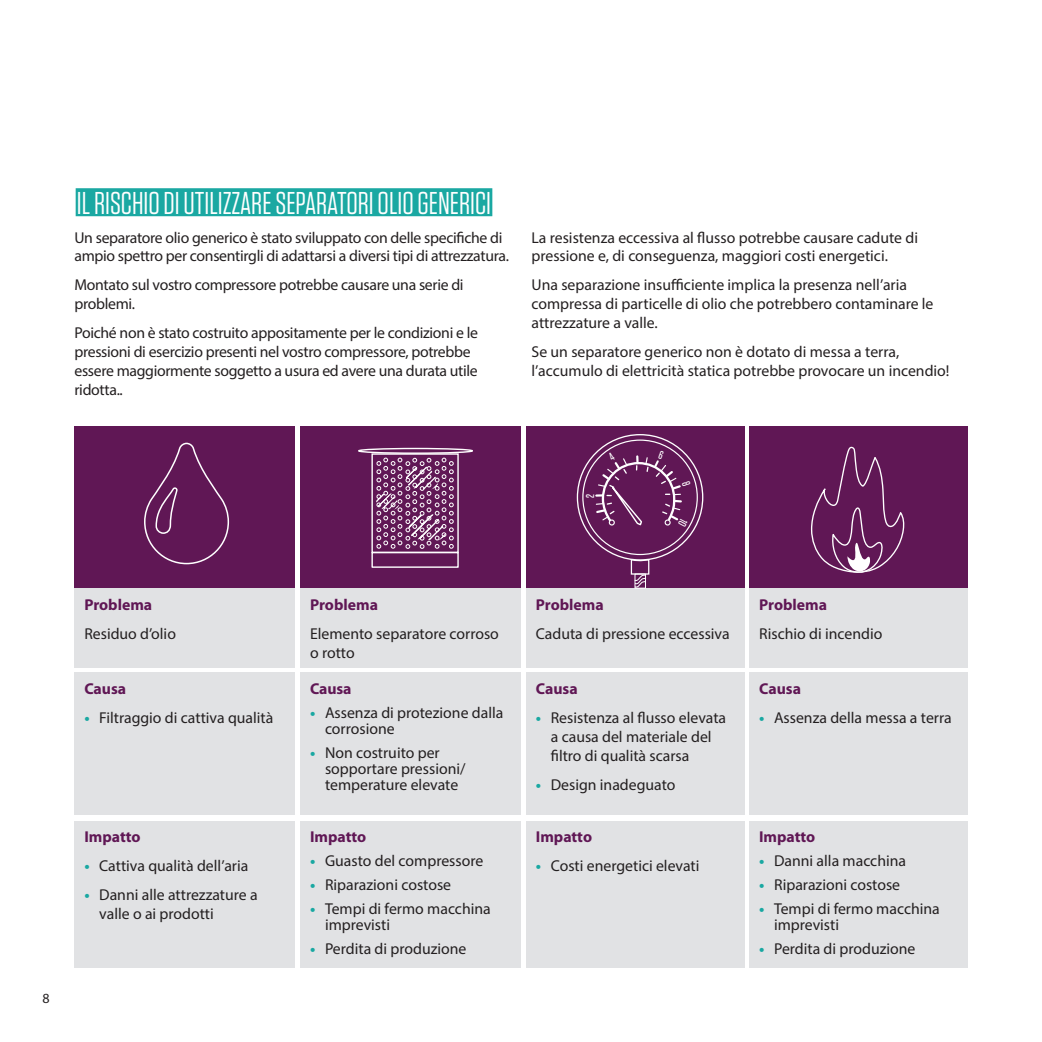
<style>
.page{position:relative;width:1042px;height:1042px;background:#fff}
.page>*{position:absolute;margin:0;border:0;box-sizing:border-box;transform-origin:0 0}
.t1{font:31.5px "Tungsten";color:#fff}
.t2{font:15.75px/18.9px "Myriad Pro";color:#231f20}
.t3{font:15.75px/18.9px "Myriad Pro";letter-spacing:-.02em;color:#231f20}
.t4{font:700 15.75px "Myriad Pro";color:#601755}
.t5{font:14px "Myriad Pro";color:#231f20}
.s1{font-weight:700;color:#1aa8a2}
</style>
<div class="page">
<div style="left:74px;top:588px;width:221px;height:80px;background:#e1e2e4"></div>
<div style="left:300px;top:588px;width:221px;height:80px;background:#e1e2e4"></div>
<div style="left:526px;top:588px;width:218px;height:80px;background:#e1e2e4"></div>
<div style="left:749px;top:588px;width:218px;height:80px;background:#e1e2e4"></div>
<div style="left:74px;top:673px;width:221px;height:142px;background:#e1e2e4"></div>
<div style="left:300px;top:673px;width:221px;height:142px;background:#e1e2e4"></div>
<div style="left:526px;top:673px;width:218px;height:142px;background:#e1e2e4"></div>
<div style="left:749px;top:673px;width:218px;height:142px;background:#e1e2e4"></div>
<div style="left:74px;top:820px;width:221px;height:147px;background:#e1e2e4"></div>
<div style="left:300px;top:820px;width:221px;height:147px;background:#e1e2e4"></div>
<div style="left:526px;top:820px;width:218px;height:147px;background:#e1e2e4"></div>
<div style="left:749px;top:820px;width:218px;height:147px;background:#e1e2e4"></div>
<div style="left:526px;top:427px;width:218px;height:161px;background:#601755"></div>
<svg style="left:630px;top:558px;width:20px;height:28px"></svg>
<div style="left:634px;top:573px;width:12px;height:15px;border:1px solid #fff"></div>
<div style="left:74px;top:427px;width:221px;height:161px;background:#601755"></div>
<svg style="left:144px;top:442px;width:86px;height:123px"></svg>
<div style="left:300px;top:427px;width:221px;height:161px;background:#601755"></div>
<div style="left:371px;top:552px;width:88px;height:16px;border:1px solid #fff"></div>
<div style="left:358px;top:448px;width:115px;height:6px;border:1px solid #fff;border-radius:50%"></div>
<div style="left:371px;top:453px;width:88px;height:100px;border:1px solid #fff"></div>
<svg style="left:376px;top:458px;width:78px;height:91px"></svg>
<div style="left:749px;top:427px;width:218px;height:161px;background:#601755"></div>
<svg style="left:811px;top:446px;width:93px;height:127px"></svg>
<div style="left:76px;top:188px;width:416px;height:28px;background:#1aa8a2"></div>
<svg style="left:586px;top:451px;width:104px;height:76px"></svg>
<h1 class="t1" style="left:77px;top:187px;width:416px">IL RISCHIO DI UTILIZZARE SEPARATORI OLIO GENERICI</h1>
<p class="t3" style="left:74px;top:228px;width:436px">Un separatore olio generico è stato sviluppato con delle specifiche di ampio spettro per consentirgli di adattarsi a diversi tipi di attrezzatura.</p>
<p class="t3" style="left:74px;top:275px;width:391px">Montato sul vostro compressore potrebbe causare una serie di problemi.</p>
<p class="t3" style="left:74px;top:323px;width:405px">Poiché non è stato costruito appositamente per le condizioni e le pressioni di esercizio presenti nel vostro compressore, potrebbe essere maggiormente soggetto a usura ed avere una durata utile ridotta..</p>
<p class="t2" style="left:531px;top:228px;width:388px">La resistenza eccessiva al flusso potrebbe causare cadute di pressione e, di conseguenza, maggiori costi energetici.</p>
<p class="t2" style="left:531px;top:275px;width:403px">Una separazione insufficiente implica la presenza nell’aria compressa di particelle di olio che potrebbero contaminare le attrezzature a valle.</p>
<p class="t2" style="left:531px;top:342px;width:419px">Se un separatore generico non è dotato di messa a terra, l’accumulo di elettricità statica potrebbe provocare un incendio!</p>
<p class="t4" style="left:84px;top:596px;width:69px">Problema</p>
<p class="t2" style="left:84px;top:624px;width:93px">Residuo d’olio</p>
<p class="t4" style="left:84px;top:680px;width:43px">Causa</p>
<p class="t2" style="left:84px;top:708px;width:190px"><span class="s1">•</span> Filtraggio di cattiva qualità</p>
<p class="t5" style="left:42px;top:989px;width:9px">8</p>
<p class="t4" style="left:84px;top:828px;width:58px">Impatto</p>
<p class="t2" style="left:84px;top:856px;width:166px"><span class="s1">•</span> Cattiva qualità dell’aria</p>
<p class="t2" style="left:99px;top:885px;width:160px;text-indent:-15px"><span class="s1">•</span> Danni alle attrezzature a valle o ai prodotti</p>
<p class="t4" style="left:310px;top:596px;width:69px">Problema</p>
<p class="t2" style="left:310px;top:624px;width:190px">Elemento separatore corroso o rotto</p>
<p class="t4" style="left:310px;top:680px;width:43px">Causa</p>
<p class="t2" style="left:325px;top:705px;width:180px;line-height:15.8px;text-indent:-15px"><span class="s1">•</span> Assenza di protezione dalla corrosione</p>
<p class="t2" style="left:325px;top:744px;width:142px;line-height:15.8px;text-indent:-15px"><span class="s1">•</span> Non costruito per sopportare pressioni/ temperature elevate</p>
<p class="t4" style="left:310px;top:828px;width:58px">Impatto</p>
<p class="t2" style="left:310px;top:851px;width:175px"><span class="s1">•</span> Guasto del compressore</p>
<p class="t2" style="left:310px;top:875px;width:142px"><span class="s1">•</span> Riparazioni costose</p>
<p class="t2" style="left:325px;top:900px;width:167px;line-height:15.8px;text-indent:-15px"><span class="s1">•</span> Tempi di fermo macchina imprevisti</p>
<p class="t2" style="left:310px;top:939px;width:158px"><span class="s1">•</span> Perdita di produzione</p>
<p class="t4" style="left:536px;top:596px;width:69px">Problema</p>
<p class="t2" style="left:536px;top:624px;width:195px">Caduta di pressione eccessiva</p>
<p class="t4" style="left:536px;top:680px;width:43px">Causa</p>
<p class="t2" style="left:551px;top:708px;width:177px;text-indent:-15px"><span class="s1">•</span> Resistenza al flusso elevata a causa del materiale del filtro di qualità scarsa</p>
<p class="t2" style="left:536px;top:775px;width:141px"><span class="s1">•</span> Design inadeguato</p>
<p class="t4" style="left:536px;top:828px;width:58px">Impatto</p>
<p class="t2" style="left:536px;top:856px;width:165px"><span class="s1">•</span> Costi energetici elevati</p>
<p class="t4" style="left:759px;top:596px;width:69px">Problema</p>
<p class="t2" style="left:759px;top:624px;width:125px">Rischio di incendio</p>
<p class="t4" style="left:759px;top:680px;width:43px">Causa</p>
<p class="t2" style="left:759px;top:708px;width:194px"><span class="s1">•</span> Assenza della messa a terra</p>
<p class="t4" style="left:759px;top:828px;width:58px">Impatto</p>
<p class="t2" style="left:759px;top:851px;width:148px"><span class="s1">•</span> Danni alla macchina</p>
<p class="t2" style="left:759px;top:875px;width:142px"><span class="s1">•</span> Riparazioni costose</p>
<p class="t2" style="left:774px;top:900px;width:167px;line-height:15.8px;text-indent:-15px"><span class="s1">•</span> Tempi di fermo macchina imprevisti</p>
<p class="t2" style="left:759px;top:939px;width:158px"><span class="s1">•</span> Perdita di produzione</p>
</div>
